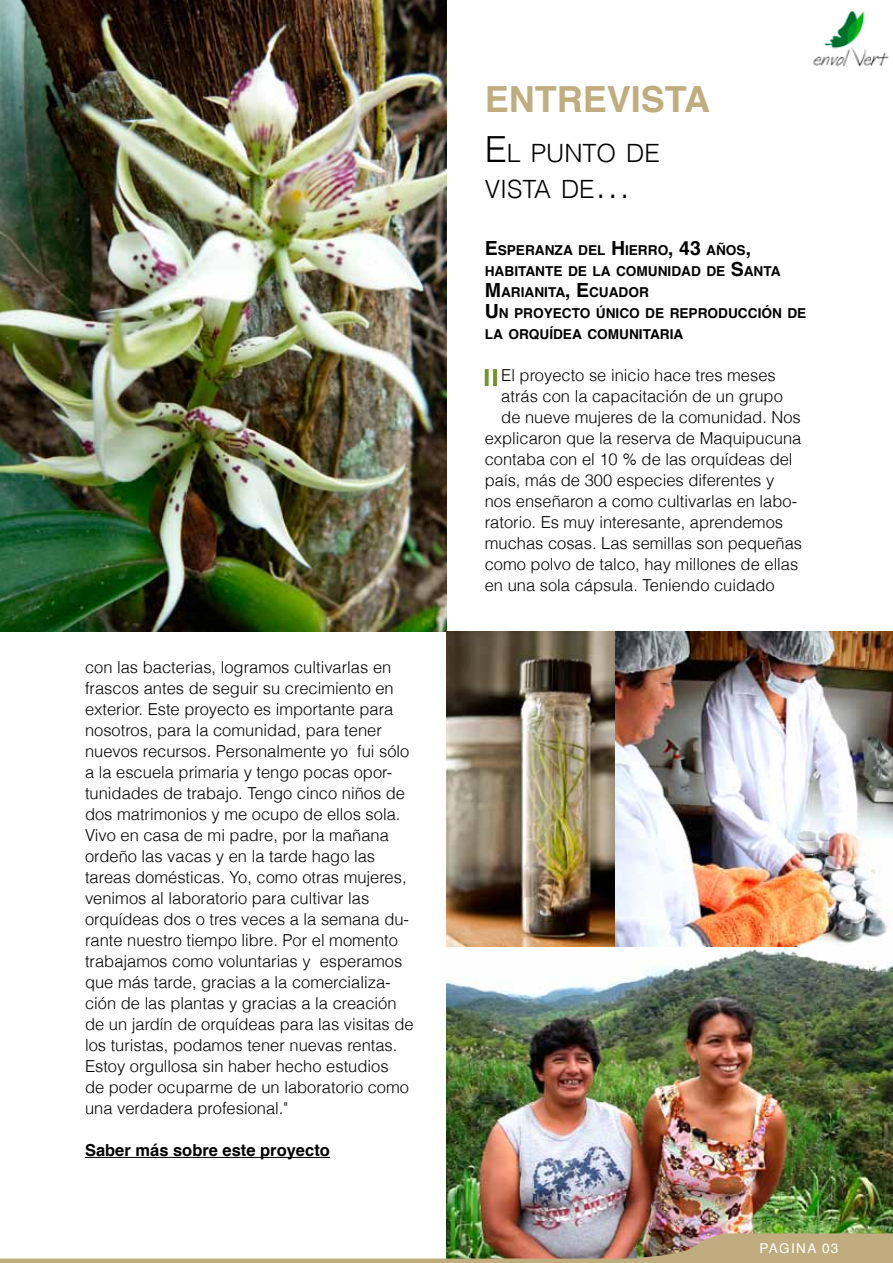
<style>
.page{position:relative;width:893px;height:1263px;background:#fff}
.page>*{position:absolute;margin:0;border:0;box-sizing:border-box;transform-origin:0 0}
.t1{font:300 74.85px "Helvetica";color:#719528}
.t2{font:700 36px "Helvetica";color:#c0ad7f}
.t3{font:300 25.2px/36px "Helvetica";color:#000}
.t4{font:300 16.5px/21px "Helvetica";color:#000}
.t5{font:700 16.5px "Helvetica";color:#000}
.t6{font:700 13.65px/21px "Helvetica";color:#000}
.t7{font:13.5px "Helvetica";letter-spacing:.1em;color:#fff}
.s1{font-size:36px}
.s2{font-size:19.5px}
</style>
<div class="page">
<img style="left:447px;top:949px;width:446px;height:284px">
<img style="left:0;top:0;width:446px;height:631px">
<img style="left:0;top:1233px;width:893px;height:30px">
<img style="left:813px;top:11px;width:76px;height:56px">
<img style="left:447px;top:631px;width:169px;height:316px">
<img style="left:616px;top:631px;width:277px;height:316px">
<hr style="left:85px;top:1157px;width:245px;height:1px;background:#000">
<p class="t4" style="left:85px;top:657px;width:330px">con las bacterias, logramos cultivarlas en frascos antes de seguir su crecimiento en exterior. Este proyecto es importante para nosotros, para la comunidad, para tener nuevos recursos. Personalmente yo fui sólo a la escuela primaria y tengo pocas opor&shy;tunidades de trabajo. Tengo cinco niños de dos matrimonios y me ocupo de ellos sola.<br>Vivo en casa de mi padre, por la mañana ordeño las vacas y en la tarde hago las tareas domésticas. Yo, como otras mujeres, venimos al laboratorio para cultivar las orquídeas dos o tres veces a la semana du&shy;rante nuestro tiempo libre. Por el momento trabajamos como voluntarias y esperamos que más tarde, gracias a la comercializa&shy;ción de las plantas y gracias a la creación de un jardín de orquídeas para las visitas de los turistas, podamos tener nuevas rentas.<br>Estoy orgullosa sin haber hecho estudios<br>de poder ocuparme de un laboratorio como una verdadera profesional."</p>
<p class="t5" style="left:85px;top:1137px;width:246px">Saber más sobre este proyecto</p>
<h2 class="t2" style="left:485px;top:70px;width:49px">ENTR</h2>
<h2 class="t2" style="left:583px;top:70px;width:106px">EVI STA</h2>
<h3 class="t3" style="left:485px;top:135px;width:177px"><span class="s1">E</span>L PUNTO DE<br>VISTA DE<span class="s1">…</span></h3>
<p class="t6" style="left:485px;top:240px;width:321px"><span class="s2">E</span>SPERANZA DEL <span class="s2">H</span>IERRO<span class="s2">, 43</span> AÑOS<span class="s2">,<br></span>HABITANTE DE LA COMUNIDAD DE <span class="s2">S</span>ANTA<br><span class="s2">M</span>ARIANITA<span class="s2">, E</span>CUADOR<br><span class="s2">U</span> N PROYECTO ÚNICO DE REPRODUCCIÓN DE<br>LA ORQUÍDEA COMUNITARIA</p>
<h1 class="t1" style="left:480px;top:350px;width:22px">"</h1>
<p class="t4" style="left:501px;top:364px;width:276px">El proyecto se inicio hace tres meses</p>
<p class="t4" style="left:501px;top:385px;width:283px">atrás con la capacitación de un grupo</p>
<p class="t4" style="left:501px;top:406px;width:301px">de nueve mujeres de la comunidad. Nos</p>
<p class="t4" style="left:485px;top:427px;width:318px">explicaron que la reserva de Maquipucuna</p>
<p class="t4" style="left:485px;top:448px;width:309px">contaba con el 10 % de las orquídeas del</p>
<p class="t4" style="left:485px;top:469px;width:291px">país, más de 300 especies diferentes y</p>
<p class="t4" style="left:485px;top:490px;width:314px">nos enseñaron a como cultivarlas en labo-</p>
<p class="t4" style="left:485px;top:511px;width:300px">ratorio. Es muy interesante, aprendemos</p>
<p class="t4" style="left:485px;top:532px;width:319px">muchas cosas. Las semillas son pequeñas</p>
<p class="t4" style="left:485px;top:553px;width:315px">como polvo de talco, hay millones de ellas</p>
<p class="t4" style="left:485px;top:574px;width:291px">en una sola cápsula. Teniendo cuidado</p>
<p class="t7" style="left:760px;top:1238px;width:80px">PAGINA 03</p>
</div>
